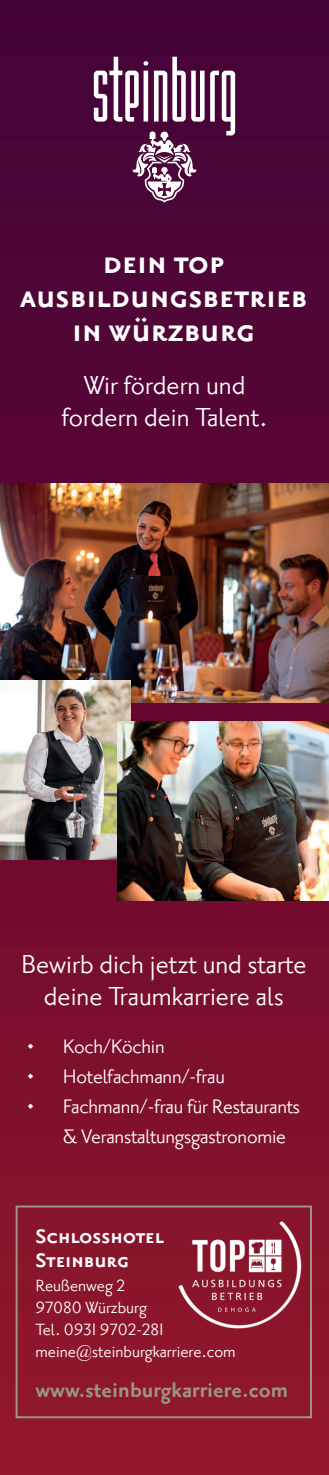
<style>
.page{position:relative;width:329px;height:1475px;background:#fff}
.page>*{position:absolute;margin:0;border:0;box-sizing:border-box;transform-origin:0 0}
.t1{font:38px/34px "Priori San Bold SC";color:#fff;text-align:center}
.t2{font:32px/32px "Priori San";color:#fff;text-align:center}
.t3{font:700 26px "Priori San";color:#9b9783}
.t4{font:24px/30px "Priori San";letter-spacing:-.01em;color:#fff}
.t5{font:24px/24px "Priori San Bold SC";color:#fff}
.t6{font:20px/22px "Priori San";color:#fff}
</style>
<div class="page">
<img style="left:0;top:0;width:329px;height:1474px">
<svg style="left:94px;top:57px;width:141px;height:145px;fill:#4a0638"></svg>
<div style="left:16px;top:1205px;width:296px;height:212px;border:2px solid #9b9783"></div>
<img style="left:176px;top:1217px;width:129px;height:114px">
<img style="left:0;top:483px;width:329px;height:220px">
<img style="left:0;top:680px;width:130px;height:179px">
<img style="left:117px;top:721px;width:212px;height:179px">
<h1 class="t1" style="left:20px;top:246px;width:289px">dein top ausbildungsbetrieb in würzburg</h1>
<h2 class="t2" style="left:62px;top:369px;width:207px">Wir fördern und fordern dein Talent.</h2>
<h2 class="t2" style="left:21px;top:947px;width:287px">Bewirb dich jetzt und starte deine Traumkarriere als</h2>
<p class="t4" style="left:27px;top:1031px;width:139px">• Koch/Köchin</p>
<p class="t4" style="left:27px;top:1061px;width:200px">• Hotelfachmann/-frau</p>
<p class="t4" style="left:63px;top:1091px;width:239px;text-indent:-36px">• Fachmann/-frau für Restaurants &amp; Veranstaltungsgastronomie</p>
<p class="t5" style="left:35px;top:1224px;width:130px">Schlosshotel<br>Steinburg</p>
<p class="t6" style="left:35px;top:1274px;width:202px">Reußenweg 2<br>97080 Würzburg<br>Tel. 0931 9702-281 meine@steinburgkarriere.com</p>
<p class="t3" style="left:35px;top:1375px;width:254px">www.steinburgkarriere.com</p>
</div>
